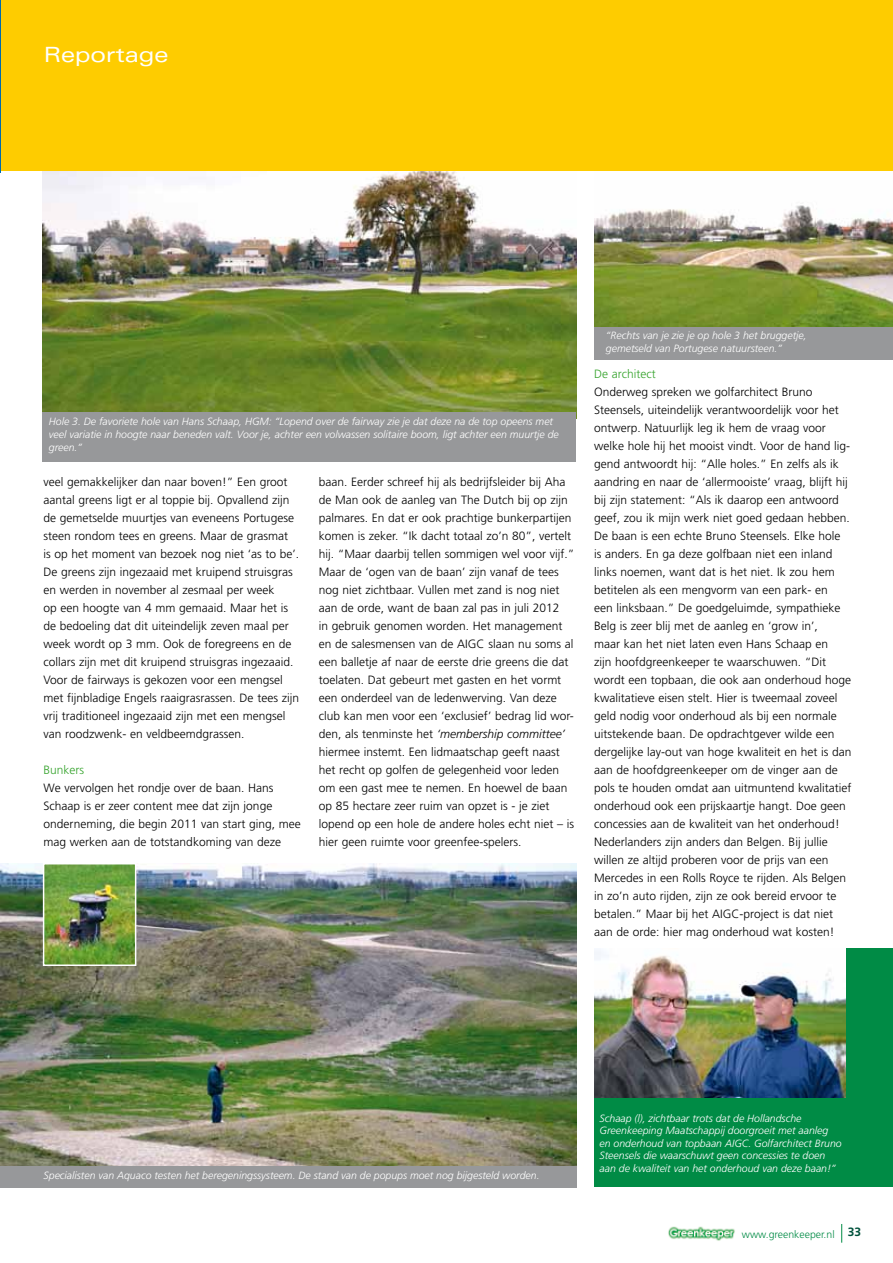
<style>
.page{position:relative;width:893px;height:1263px;background:#fff}
.page>*{position:absolute;margin:0;border:0;box-sizing:border-box;transform-origin:0 0}
.t1{font:expanded 21px "Univers";color:#fff}
.t2{font:300 12px/18px "Frutiger";color:#000}
.t3{font:300 12px "Frutiger";color:#35a32c}
.t4{font:italic 300 10.5px/12.6px "Frutiger";color:#fff}
.t5{font:300 10.5px "Frutiger";color:#008b45}
.s1{font-style:italic}
.s2{font-weight:700;font-size:12px;color:#00523c}
</style>
<div class="page">
<svg style="left:841px;top:1224px;width:1px;height:19px"></svg>
<img style="left:668px;top:1226px;width:67px;height:15px">
<div style="left:594px;top:948px;width:299px;height:238px;background:#008b45"></div>
<img style="left:594px;top:170px;width:299px;height:157px">
<img style="left:43px;top:170px;width:533px;height:242px">
<div style="left:594px;top:327px;width:299px;height:33px;background:#97989a"></div>
<div style="left:43px;top:412px;width:533px;height:50px;background:#97989a"></div>
<img style="left:0;top:864px;width:576px;height:303px">
<div style="left:0;top:1167px;width:576px;height:21px;background:#97989a"></div>
<img style="left:594px;top:948px;width:251px;height:149px">
<img style="left:46px;top:866px;width:87px;height:97px">
<div style="left:43px;top:863px;width:93px;height:103px;border:2px solid #fff"></div>
<div style="left:0;top:0;width:893px;height:170px;background:#fecc00"></div>
<hr style="left:0;top:0;width:1px;height:172px;background:#006bab">
<h1 class="t1" style="left:44px;top:42px;width:126px">Reportage</h1>
<p class="t4" style="left:49px;top:415px;width:511px">Hole 3. De favoriete hole van Hans Schaap, HGM: “Lopend over de fairway zie je dat deze na de top opeens met veel variatie in hoogte naar beneden valt. Voor je, achter een volwassen solitaire boom, ligt achter een muurtje de green.”</p>
<p class="t2" style="left:44px;top:473px;width:257px">veel gemakkelijker dan naar boven!” Een groot aantal greens ligt er al toppie bij. Opvallend zijn de gemetselde muurtjes van eveneens Portugese steen rondom tees en greens. Maar de grasmat<br>is op het moment van bezoek nog niet ‘as to be’.<br>De greens zijn ingezaaid met kruipend struisgras en werden in november al zesmaal per week<br>op een hoogte van 4 mm gemaaid. Maar het is de bedoeling dat dit uiteindelijk zeven maal per week wordt op 3 mm. Ook de foregreens en de collars zijn met dit kruipend struisgras ingezaaid.<br>Voor de fairways is gekozen voor een mengsel met fijnbladige Engels raaigrasrassen. De tees zijn vrij traditioneel ingezaaid zijn met een mengsel van roodzwenk- en veldbeemdgrassen.</p>
<p class="t3" style="left:44px;top:763px;width:42px">Bunkers</p>
<p class="t2" style="left:44px;top:779px;width:259px">We vervolgen het rondje over de baan. Hans Schaap is er zeer content mee dat zijn jonge onderneming, die begin 2011 van start ging, mee mag werken aan de totstandkoming van deze</p>
<p class="t2" style="left:319px;top:473px;width:257px">baan. Eerder schreef hij als bedrijfsleider bij Aha de Man ook de aanleg van The Dutch bij op zijn palmares. En dat er ook prachtige bunkerpartijen komen is zeker. “Ik dacht totaal zo’n 80”, vertelt hij. “Maar daarbij tellen sommigen wel voor vijf.” Maar de ‘ogen van de baan’ zijn vanaf de tees nog niet zichtbaar. Vullen met zand is nog niet aan de orde, want de baan zal pas in juli 2012<br>in gebruik genomen worden. Het management en de salesmensen van de AIGC slaan nu soms al een balletje af naar de eerste drie greens die dat toelaten. Dat gebeurt met gasten en het vormt een onderdeel van de ledenwerving. Van deze club kan men voor een ‘exclusief’ bedrag lid wor&shy;den, als tenminste het <span class="s1">‘membership committee’ </span>hiermee instemt. Een lidmaatschap geeft naast het recht op golfen de gelegenheid voor leden om een gast mee te nemen. En hoewel de baan op 85 hectare zeer ruim van opzet is - je ziet lopend op een hole de andere holes echt niet – is hier geen ruimte voor greenfee-spelers.</p>
<p class="t4" style="left:606px;top:329px;width:202px">“Rechts van je zie je op hole 3 het bruggetje, gemetseld van Portugese natuursteen.”</p>
<p class="t3" style="left:594px;top:367px;width:63px">De architect</p>
<p class="t2" style="left:594px;top:383px;width:259px">Onderweg spreken we golfarchitect Bruno Steensels, uiteindelijk verantwoordelijk voor het ontwerp. Natuurlijk leg ik hem de vraag voor welke hole hij het mooist vindt. Voor de hand lig&shy;gend antwoordt hij: “Alle holes.” En zelfs als ik aandring en naar de ‘allermooiste’ vraag, blijft hij bij zijn statement: “Als ik daarop een antwoord geef, zou ik mijn werk niet goed gedaan hebben.<br>De baan is een echte Bruno Steensels. Elke hole<br>is anders. En ga deze golfbaan niet een inland links noemen, want dat is het niet. Ik zou hem betitelen als een mengvorm van een park- en<br>een linksbaan.” De goedgeluimde, sympathieke Belg is zeer blij met de aanleg en ‘grow in’,<br>maar kan het niet laten even Hans Schaap en<br>zijn hoofdgreenkeeper te waarschuwen. “Dit wordt een topbaan, die ook aan onderhoud hoge kwalitatieve eisen stelt. Hier is tweemaal zoveel geld nodig voor onderhoud als bij een normale uitstekende baan. De opdrachtgever wilde een dergelijke lay-out van hoge kwaliteit en het is dan aan de hoofdgreenkeeper om de vinger aan de pols te houden omdat aan uitmuntend kwalitatief onderhoud ook een prijskaartje hangt. Doe geen concessies aan de kwaliteit van het onderhoud!<br>Nederlanders zijn anders dan Belgen. Bij jullie willen ze altijd proberen voor de prijs van een Mercedes in een Rolls Royce te rijden. Als Belgen in zo’n auto rijden, zijn ze ook bereid ervoor te betalen.” Maar bij het AIGC-project is dat niet aan de orde: hier mag onderhoud wat kosten!</p>
<p class="t4" style="left:44px;top:1169px;width:497px">Specialisten van Aquaco testen het beregeningssysteem. De stand van de popups moet nog bijgesteld worden.</p>
<p class="t4" style="left:600px;top:1112px;width:244px">Schaap (l), zichtbaar trots dat de Hollandsche Greenkeeping Maatschappij doorgroeit met aanleg en onderhoud van topbaan AIGC. Golfarchitect Bruno Steensels die waarschuwt geen concessies te doen aan de kwaliteit van het onderhoud van deze baan!”</p>
<p class="t5" style="left:742px;top:1228px;width:121px">www.greenkeeper.nl <span class="s2">33</span></p>
</div>
